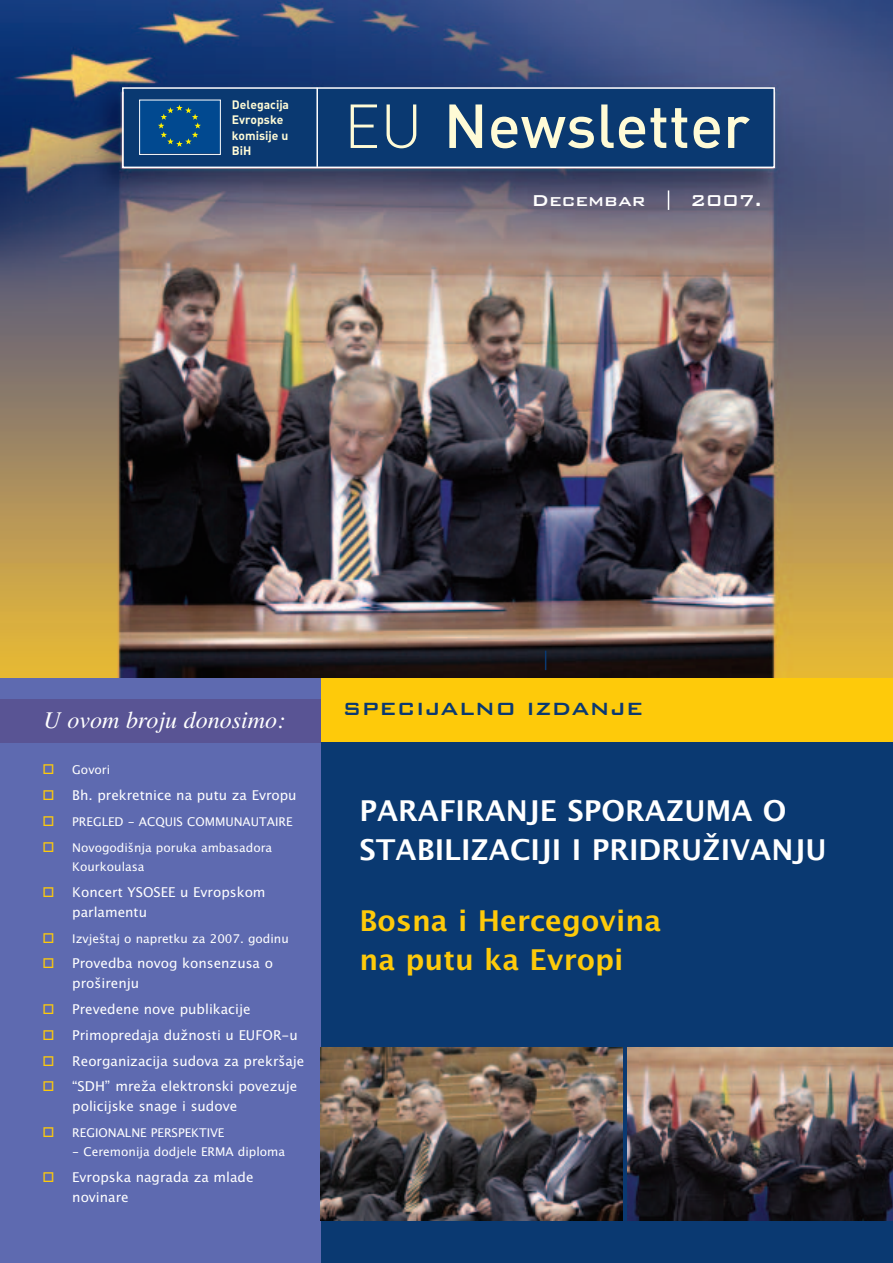
<style>
.page{position:relative;width:893px;height:1263px;background:#fff}
.page>*{position:absolute;margin:0;border:0;box-sizing:border-box;transform-origin:0 0}
.t1{font:61.05px "FDIN Medium";color:#fffbd6}
.t2{font:700 28.65px/39px "Lucida Grande";color:#fff}
.t3{font:700 28.65px/39px "Lucida Grande";color:#feca0a}
.t4{font:italic 24px "Times";color:#fff}
.t5{font:500 23.55px "Bank Gothic BT";color:#0a3971}
.t6{font:500 21px "Bank Gothic BT";color:#fff}
.t7{font:13.5px/19.5px "Lucida Grande";color:#fff}
.t8{font:12.15px/15.6px "FDIN Bold Alternate";color:#fffbd6}
.t9{font:12px/26px "Lucida Grande";color:#fff}
.s1{font-family:"FDIN Light"}
</style>
<div class="page">
<img style="left:0;top:0;width:893px;height:678px">
<div style="left:0;top:678px;width:893px;height:585px;background:#0a3971"></div>
<div style="left:320px;top:678px;width:573px;height:63px;background:#feca0a"></div>
<div style="left:0;top:678px;width:320px;height:585px;background:#5e6ab0"></div>
<div style="left:124px;top:89px;width:649px;height:78px;background:#0a3971"></div>
<div style="left:122px;top:87px;width:653px;height:81px;border:2px solid #fff"></div>
<div style="left:140px;top:100px;width:80px;height:53px;background:#014990"></div>
<svg style="left:158px;top:105px;width:43px;height:42px"></svg>
<div style="left:139px;top:100px;width:82px;height:55px;border:1px solid #fff"></div>
<hr style="left:316px;top:88px;width:2px;height:79px;background:#fff">
<svg style="left:668px;top:190px;width:1px;height:20px"></svg>
<svg style="left:545px;top:651px;width:1px;height:19px"></svg>
<div style="left:0;top:698px;width:320px;height:44px;background:#595494"></div>
<img style="left:320px;top:1047px;width:303px;height:173px">
<img style="left:628px;top:1047px;width:265px;height:173px">
<p class="t8" style="left:232px;top:96px;width:59px">Delegacija<br>Evropske komisije u<br>BiH</p>
<h1 class="t1" style="left:344px;top:87px;width:408px"><span class="s1">EU</span> Newsletter</h1>
<h3 class="t6" style="left:531px;top:186px;width:115px">Decembar</h3>
<h3 class="t6" style="left:690px;top:186px;width:73px">2007.</h3>
<h3 class="t4" style="left:44px;top:705px;width:243px">U ovom broju donosimo:</h3>
<p class="t9" style="left:72px;top:757px;width:40px">Govori</p>
<p class="t7" style="left:72px;top:786px;width:226px">Bh. prekretnice na putu za Evropu</p>
<p class="t9" style="left:72px;top:809px;width:222px">PREGLED - ACQUIS COMMUNAUTAIRE<br>Novogodišnja poruka ambasadora</p>
<p class="t9" style="left:72px;top:854px;width:74px">Kourkoulasa</p>
<p class="t7" style="left:72px;top:883px;width:195px">Koncert YSOSEE u Evropskom parlamentu</p>
<p class="t9" style="left:72px;top:925px;width:218px">Izvještaj o napretku za 2007. godinu</p>
<p class="t7" style="left:72px;top:954px;width:202px">Provedba novog konsenzusa o proširenju</p>
<p class="t7" style="left:72px;top:996px;width:234px;line-height:26px">Prevedene nove publikacije Primopredaja dužnosti u EUFOR-u Reorganizacija sudova za prekršaje “SDH” mreža elektronski povezuje</p>
<p class="t7" style="left:72px;top:1096px;width:166px">policijske snage i sudove</p>
<p class="t9" style="left:72px;top:1120px;width:154px">REGIONALNE PERSPEKTIVE</p>
<p class="t9" style="left:72px;top:1139px;width:214px">- Ceremonija dodjele ERMA diploma</p>
<p class="t7" style="left:72px;top:1168px;width:183px">Evropska nagrada za mlade novinare</p>
<h3 class="t5" style="left:342px;top:693px;width:303px">SPECIJALNO IZDANJE</h3>
<h2 class="t2" style="left:359px;top:791px;width:468px">PARAFIRANJE SPORAZUMA O<br>STABILIZACIJI I PRIDRUŽIVANJU</h2>
<h2 class="t3" style="left:359px;top:902px;width:303px">Bosna i Hercegovina na putu ka Evropi</h2>
</div>
